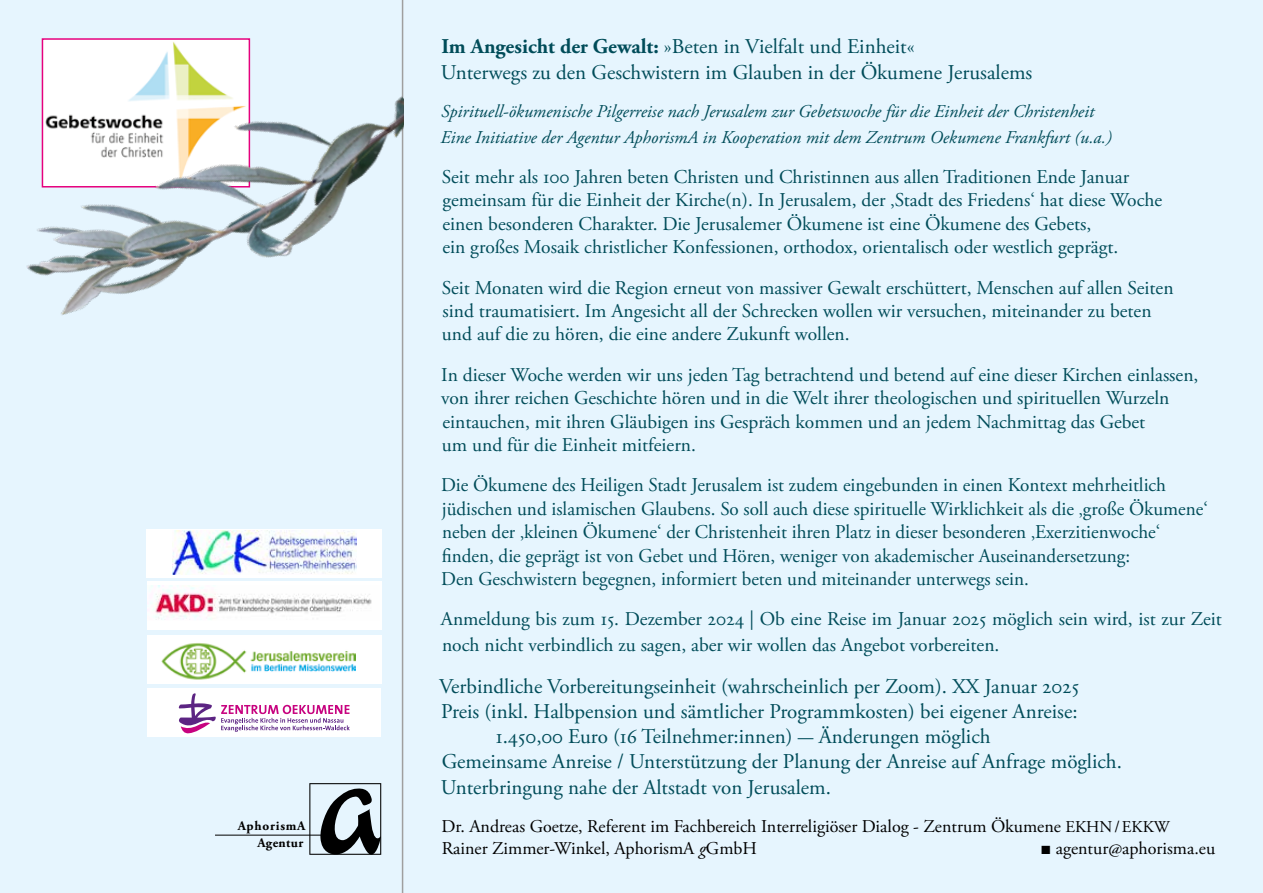
<style>
.page{position:relative;width:1263px;height:893px;background:#e6f5fe}
.page>*{position:absolute;margin:0;border:0;box-sizing:border-box;transform-origin:0 0}
.t1{font:21px/25.2px "Adobe Garamond Pro";color:#004c59}
.t2{font:19.5px/23.4px "Adobe Garamond Pro";color:#004c59}
.t3{font:italic 18px/25.2px "Adobe Garamond Pro";color:#004c59}
.t4{font:18px/21.6px "Adobe Garamond Pro";color:#000}
.t5{font:700 13.2px/17.5px "Adobe Garamond Pro";letter-spacing:.055em;color:#000;text-align:right}
.s1{font-weight:700}
.s2{font-size:16.5px}
.s3{font-style:italic}
.s4{font-family:"Times New Roman"}
</style>
<div class="page">
<svg style="left:309px;top:783px;width:72px;height:72px"></svg>
<hr style="left:215px;top:835px;width:111px;height:1px;background:#000">
<hr style="left:402px;top:0;width:1px;height:893px;background:#9f9f9f">
<div style="left:147px;top:581px;width:235px;height:49px;background:#fff"></div>
<img style="left:150px;top:586px;width:222px;height:34px">
<div style="left:148px;top:688px;width:233px;height:49px;background:#fff"></div>
<svg style="left:179px;top:693px;width:171px;height:40px"></svg>
<div style="left:147px;top:635px;width:235px;height:49px;background:#fff"></div>
<img style="left:161px;top:643px;width:194px;height:37px">
<img style="left:26px;top:11px;width:378px;height:401px">
<div style="left:147px;top:529px;width:235px;height:48px;background:#fff"></div>
<img style="left:172px;top:531px;width:185px;height:43px">
<p class="t5" style="left:238px;top:817px;width:69px">AphorismA<br>Agentur</p>
<p class="t1" style="left:441px;top:35px;width:593px"><span class="s1">Im Angesicht der Gewalt:</span> »Beten in Vielfalt und Einheit«<br>Unterwegs zu den Geschwistern im Glauben in der Ökumene Jerusalems</p>
<p class="t3" style="left:440px;top:99px;width:673px">Spirituell-ökumenische Pilgerreise nach Jerusalem zur Gebetswoche für die Einheit der Christenheit<br>Eine Initiative der Agentur AphorismA in Kooperation mit dem Zentrum Oekumene Frankfurt (u.a.)</p>
<p class="t2" style="left:442px;top:166px;width:722px">Seit mehr als 100 Jahren beten Christen und Christinnen aus allen Traditionen Ende Januar gemeinsam für die Einheit der Kirche(n). In Jerusalem, der ‚Stadt des Friedens‘ hat diese Woche einen besonderen Charakter. Die Jerusalemer Ökumene ist eine Ökumene des Gebets,<br>ein großes Mosaik christlicher Konfessionen, orthodox, orientalisch oder westlich geprägt.</p>
<p class="t2" style="left:442px;top:276px;width:733px">Seit Monaten wird die Region erneut von massiver Gewalt erschüttert, Menschen auf allen Seiten sind traumatisiert. Im Angesicht all der Schrecken wollen wir versuchen, miteinander zu beten und auf die zu hören, die eine andere Zukunft wollen.</p>
<p class="t2" style="left:441px;top:364px;width:759px">In dieser Woche werden wir uns jeden Tag betrachtend und betend auf eine dieser Kirchen einlassen, von ihrer reichen Geschichte hören und in die Welt ihrer theologischen und spirituellen Wurzeln eintauchen, mit ihren Gläubigen ins Gespräch kommen und an jedem Nachmittag das Gebet<br>um und für die Einheit mitfeiern.</p>
<p class="t2" style="left:441px;top:474px;width:768px">Die Ökumene des Heiligen Stadt Jerusalem ist zudem eingebunden in einen Kontext mehrheitlich jüdischen und islamischen Glaubens. So soll auch diese spirituelle Wirklichkeit als die ‚große Ökumene‘ neben der ‚kleinen Ökumene‘ der Christenheit ihren Platz in dieser besonderen ‚Exerzitienwoche‘ finden, die geprägt ist von Gebet und Hören, weniger von akademischer Auseinandersetzung:<br>Den Geschwistern begegnen, informiert beten und miteinander unterwegs sein.</p>
<p class="t2" style="left:441px;top:607px;width:782px;line-height:25.2px">Anmeldung bis zum 15. Dezember 2024 | Ob eine Reise im Januar 2025 möglich sein wird, ist zur Zeit noch nicht verbindlich zu sagen, aber wir wollen das Angebot vorbereiten.</p>
<p class="t1" style="left:439px;top:674px;width:641px">Verbindliche Vorbereitungseinheit (wahrscheinlich per Zoom). XX Januar 2025</p>
<p class="t1" style="left:441px;top:699px;width:638px">Preis (inkl. Halbpension und sämtlicher Programmkosten) bei eigener Anreise:</p>
<p class="t1" style="left:496px;top:725px;width:496px">1.450,00 Euro (16 Teilnehmer:innen) - Änderungen möglich</p>
<p class="t1" style="left:442px;top:750px;width:682px">Gemeinsame Anreise / Unterstützung der Planung der Anreise auf Anfrage möglich.</p>
<p class="t1" style="left:441px;top:775px;width:392px">Unterbringung nahe der Altstadt von Jerusalem.</p>
<p class="t4" style="left:442px;top:816px;width:729px">Dr. Andreas Goetze, Referent im Fachbereich Interreligiöser Dialog - Zentrum Ökumene <span class="s2">EKHN/EKKW<br></span>Rainer Zimmer-Winkel, AphorismA <span class="s3">g</span>GmbH</p>
<p class="t4" style="left:1040px;top:838px;width:176px"><span class="s4">■</span> agentur@aphorisma.eu</p>
</div>
